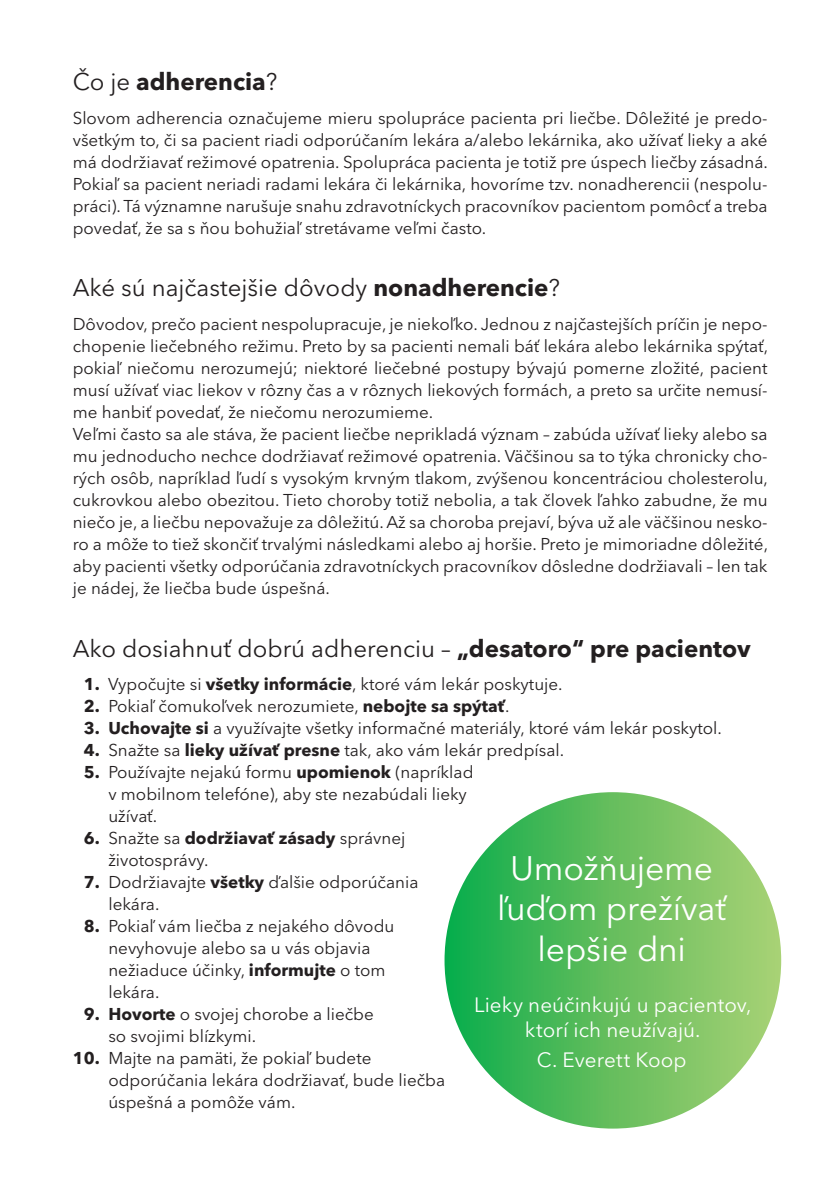
<style>
.page{position:relative;width:840px;height:1191px;background:#fff}
.page>*{position:absolute;margin:0;border:0;box-sizing:border-box;transform-origin:0 0}
.t1{font:33.6px/40.4px "Avenir Next LT Pro";letter-spacing:-.005em;color:#fff;text-align:center}
.t2{font:24px "Avenir Next LT Pro";color:#231f20}
.t3{font:700 24px "Avenir Next LT Pro";color:#231f20}
.t4{font:20.6px/24.8px "Avenir Next LT Pro";letter-spacing:.005em;color:#fff;text-align:center}
.t5{font:17px/22px "Avenir Next LT Pro";color:#231f20}
.s1{font-weight:400}
.s2{font-weight:700}
</style>
<div class="page">
<div style="left:444px;top:792px;width:336px;height:336px;background:linear-gradient(to right,#11ad4c,#add073);border-radius:168px"></div>
<h2 class="t3" style="left:73px;top:67px;width:206px"><span class="s1">Čo je</span> adherencia<span class="s1">?</span></h2>
<p class="t5" style="left:73px;top:106px;width:696px;text-align:justify">Slovom adherencia označujeme mieru spolupráce pacienta pri liečbe. Dôležité je predo‑ všetkým to, či sa pacient riadi odporúčaním lekára a/alebo lekárnika, ako užívať lieky a aké má dodržiavať režimové opatrenia. Spolupráca pacienta je totiž pre úspech liečby zásadná.<br>Pokiaľ sa pacient neriadi radami lekára či lekárnika, hovoríme tzv. nonadherencii (nespolu‑ práci). Tá významne narušuje snahu zdravotníckych pracovníkov pacientom pomôcť a treba povedať, že sa s ňou bohužiaľ stretávame veľmi často.</p>
<h2 class="t2" style="left:73px;top:274px;width:488px">Aké sú najčastejšie dôvody <span class="s2">nonadherencie</span>?</h2>
<p class="t5" style="left:73px;top:313px;width:696px">Dôvodov, prečo pacient nespolupracuje, je niekoľko. Jednou z najčastejších príčin je nepo‑ chopenie liečebného režimu. Preto by sa pacienti nemali báť lekára alebo lekárnika spýtať, pokiaľ niečomu nerozumejú; niektoré liečebné postupy bývajú pomerne zložité, pacient musí užívať viac liekov v rôzny čas a v rôznych liekových formách, a preto sa určite nemusí‑ me hanbiť povedať, že niečomu nerozumieme.<br>Veľmi často sa ale stáva, že pacient liečbe neprikladá význam – zabúda užívať lieky alebo sa mu jednoducho nechce dodržiavať režimové opatrenia. Väčšinou sa to týka chronicky cho‑ rých osôb, napríklad ľudí s vysokým krvným tlakom, zvýšenou koncentráciou cholesterolu, cukrovkou alebo obezitou. Tieto choroby totiž nebolia, a tak človek ľahko zabudne, že mu niečo je, a liečbu nepovažuje za dôležitú. Až sa choroba prejaví, býva už ale väčšinou nesko‑ ro a môže to tiež skončiť trvalými následkami alebo aj horšie. Preto je mimoriadne dôležité, aby pacienti všetky odporúčania zdravotníckych pracovníkov dôsledne dodržiavali – len tak je nádej, že liečba bude úspešná.</p>
<h2 class="t2" style="left:73px;top:634px;width:679px">Ako dosiahnuť dobrú adherenciu – <span class="s2">„desatoro“ pre pacientov</span></h2>
<p class="t5" style="left:84px;top:673px;width:480px"><span class="s2">1.</span> Vypočujte si <span class="s2">všetky informácie</span>, ktoré vám lekár poskytuje.</p>
<p class="t5" style="left:84px;top:695px;width:427px"><span class="s2">2.</span> Pokiaľ čomukoľvek nerozumiete, <span class="s2">nebojte sa spýtať</span>.</p>
<p class="t5" style="left:84px;top:717px;width:639px"><span class="s2">3. Uchovajte si</span> a využívajte všetky informačné materiály, ktoré vám lekár poskytol.</p>
<p class="t5" style="left:84px;top:739px;width:481px"><span class="s2">4.</span> Snažte sa <span class="s2">lieky užívať presne</span> tak, ako vám lekár predpísal.</p>
<p class="t5" style="left:108px;top:761px;width:366px;text-indent:-25px"><span class="s2">5.</span> Používajte nejakú formu <span class="s2">upomienok</span> (napríklad v mobilnom telefóne), aby ste nezabúdali lieky užívať.</p>
<p class="t5" style="left:108px;top:827px;width:298px;text-indent:-25px"><span class="s2">6.</span> Snažte sa <span class="s2">dodržiavať zásady</span> správnej životosprávy.</p>
<p class="t5" style="left:108px;top:871px;width:311px;text-indent:-25px"><span class="s2">7.</span> Dodržiavajte <span class="s2">všetky</span> ďalšie odporúčania lekára.</p>
<p class="t5" style="left:108px;top:915px;width:287px;text-indent:-25px"><span class="s2">8.</span> Pokiaľ vám liečba z nejakého dôvodu nevyhovuje alebo sa u vás objavia nežiaduce účinky, <span class="s2">informujte</span> o tom lekára.</p>
<p class="t5" style="left:108px;top:1003px;width:267px;text-indent:-25px"><span class="s2">9. Hovorte</span> o svojej chorobe a liečbe so svojimi blízkymi.</p>
<p class="t5" style="left:108px;top:1047px;width:338px;text-indent:-36px"><span class="s2">10.</span> Majte na pamäti, že pokiaľ budete odporúčania lekára dodržiavať, bude liečba úspešná a pomôže vám.</p>
<h1 class="t1" style="left:496px;top:847px;width:231px">Umožňujeme ľuďom prežívať lepšie dni</h1>
<p class="t4" style="left:473px;top:992px;width:279px">Lieky neúčinkujú u pacientov, ktorí ich neužívajú.</p>
<p class="t4" style="left:536px;top:1047px;width:151px">C. Everett Koop</p>
</div>
